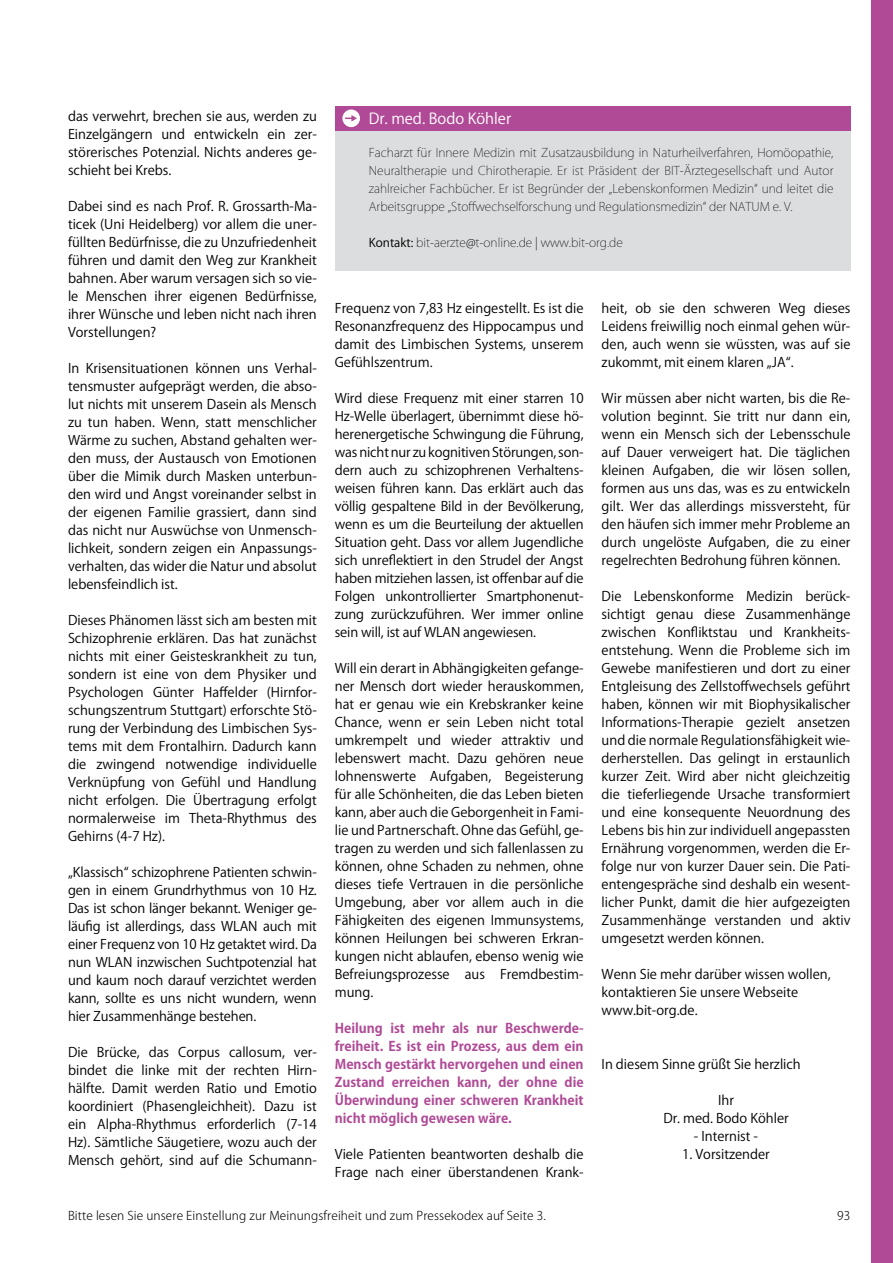
<style>
.page{position:relative;width:893px;height:1263px;background:#fff}
.page>*{position:absolute;margin:0;border:0;box-sizing:border-box;transform-origin:0 0}
.t1{font:15px "Koz Go Pro";color:#fff}
.t2{font:13.2px/18px "Koz Go Pr 6 N";color:#000;text-align:justify}
.t3{font:700 13.2px/18px "Koz Go Pr 6 N";color:#b04a96;text-align:justify}
.t4{font:200 12px/18px "Koz Go Pr 6 N";color:#000;text-align:justify}
.t5{font:300 12px "Koz Go Pr 6 N";letter-spacing:.01em;color:#000}
.s1{font-weight:400}
</style>
<div class="page">
<div style="left:872px;top:0;width:21px;height:1263px;background:#b04a96"></div>
<div style="left:335px;top:130px;width:515px;height:141px;background:#dcddde"></div>
<div style="left:335px;top:106px;width:515px;height:24px;background:#b04a96"></div>
<div style="left:342px;top:109px;width:18px;height:18px;background:#fff;border-radius:50%"></div>
<svg style="left:345px;top:115px;width:12px;height:7px"></svg>
<p class="t2" style="left:68px;top:107px;width:250px">das verwehrt, brechen sie aus, werden zu Einzelgängern und entwickeln ein zer&shy;störerisches Potenzial. Nichts anderes ge&shy;schieht bei Krebs.</p>
<p class="t2" style="left:68px;top:197px;width:250px">Dabei sind es nach Prof. R. Grossarth-Ma&shy;ticek (Uni Heidelberg) vor allem die uner&shy;füllten Bedürfnisse, die zu Unzufriedenheit führen und damit den Weg zur Krankheit bahnen. Aber warum versagen sich so vie&shy;le Menschen ihrer eigenen Bedürfnisse, ihrer Wünsche und leben nicht nach ihren Vorstellungen?</p>
<p class="t2" style="left:68px;top:359px;width:250px">In Krisensituationen können uns Verhal&shy;tensmuster aufgeprägt werden, die abso&shy;lut nichts mit unserem Dasein als Mensch zu tun haben. Wenn, statt menschlicher Wärme zu suchen, Abstand gehalten wer&shy;den muss, der Austausch von Emotionen über die Mimik durch Masken unterbun&shy;den wird und Angst voreinander selbst in der eigenen Familie grassiert, dann sind das nicht nur Auswüchse von Unmensch&shy;lichkeit, sondern zeigen ein Anpassungs&shy;verhalten, das wider die Natur und absolut lebensfeindlich ist.</p>
<p class="t2" style="left:68px;top:611px;width:250px">Dieses Phänomen lässt sich am besten mit Schizophrenie erklären. Das hat zunächst nichts mit einer Geisteskrankheit zu tun, sondern ist eine von dem Physiker und Psychologen Günter Haffelder (Hirnfor&shy;schungszentrum Stuttgart) erforschte Stö&shy;rung der Verbindung des Limbischen Sys&shy;tems mit dem Frontalhirn. Dadurch kann die zwingend notwendige individuelle Verknüpfung von Gefühl und Handlung nicht erfolgen. Die Übertragung erfolgt normalerweise im Theta-Rhythmus des Gehirns (4-7 Hz).</p>
<p class="t2" style="left:68px;top:863px;width:250px">„Klassisch“ schizophrene Patienten schwin&shy;gen in einem Grundrhythmus von 10 Hz.<br>Das ist schon länger bekannt. Weniger ge&shy;läufig ist allerdings, dass WLAN auch mit einer Frequenz von 10 Hz getaktet wird. Da nun WLAN inzwischen Suchtpotenzial hat und kaum noch darauf verzichtet werden kann, sollte es uns nicht wundern, wenn hier Zusammenhänge bestehen.</p>
<p class="t2" style="left:68px;top:1043px;width:250px">Die Brücke, das Corpus callosum, ver&shy;bindet die linke mit der rechten Hirn&shy;hälfte. Damit werden Ratio und Emotio koordiniert (Phasengleichheit). Dazu ist ein Alpha-Rhythmus erforderlich (7-14<br>Hz). Sämtliche Säugetiere, wozu auch der Mensch gehört, sind auf die Schumann-</p>
<p class="t1" style="left:369px;top:109px;width:144px">Dr. med. Bodo Köhler</p>
<p class="t4" style="left:369px;top:143px;width:466px">Facharzt für Innere Medizin mit Zusatzausbildung in Naturheilverfahren, Homöopathie, Neuraltherapie und Chirotherapie. Er ist Präsident der BIT-Ärztegesellschaft und Autor zahlreicher Fachbücher. Er ist Begründer der „Lebenskonformen Medizin“ und leitet die Arbeitsgruppe „Stoffwechselforschung und Regulationsmedizin“ der NATUM e. V.</p>
<p class="t4" style="left:369px;top:233px;width:255px"><span class="s1">Kontakt:</span> bit-aerzte@t-online.de | www.bit-org.de</p>
<p class="t2" style="left:335px;top:299px;width:250px">Frequenz von 7,83 Hz eingestellt. Es ist die Resonanzfrequenz des Hippocampus und damit des Limbischen Systems, unserem Gefühlszentrum.</p>
<p class="t2" style="left:335px;top:389px;width:250px">Wird diese Frequenz mit einer starren 10<br>Hz-Welle überlagert, übernimmt diese hö&shy;herenergetische Schwingung die Führung, was nicht nur zu kognitiven Störungen, son&shy;dern auch zu schizophrenen Verhaltens&shy;weisen führen kann. Das erklärt auch das völlig gespaltene Bild in der Bevölkerung, wenn es um die Beurteilung der aktuellen Situation geht. Dass vor allem Jugendliche sich unreflektiert in den Strudel der Angst haben mitziehen lassen, ist offenbar auf die Folgen unkontrollierter Smartphonenut&shy;zung zurückzuführen. Wer immer online sein will, ist auf WLAN angewiesen.</p>
<p class="t2" style="left:335px;top:659px;width:250px">Will ein derart in Abhängigkeiten gefange&shy;ner Mensch dort wieder herauskommen, hat er genau wie ein Krebskranker keine Chance, wenn er sein Leben nicht total umkrempelt und wieder attraktiv und lebenswert macht. Dazu gehören neue lohnenswerte Aufgaben, Begeisterung für alle Schönheiten, die das Leben bieten kann, aber auch die Geborgenheit in Fami&shy;lie und Partnerschaft. Ohne das Gefühl, ge&shy;tragen zu werden und sich fallenlassen zu können, ohne Schaden zu nehmen, ohne dieses tiefe Vertrauen in die persönliche Umgebung, aber vor allem auch in die Fähigkeiten des eigenen Immunsystems, können Heilungen bei schweren Erkran&shy;kungen nicht ablaufen, ebenso wenig wie Befreiungsprozesse aus Fremdbestim&shy;mung.</p>
<p class="t3" style="left:335px;top:1019px;width:250px">Heilung ist mehr als nur Beschwerde&shy;freiheit. Es ist ein Prozess, aus dem ein Mensch gestärkt hervorgehen und einen Zustand erreichen kann, der ohne die Überwindung einer schweren Krankheit nicht möglich gewesen wäre.</p>
<p class="t2" style="left:335px;top:1145px;width:250px">Viele Patienten beantworten deshalb die<br>Frage nach einer überstandenen Krank-</p>
<p class="t2" style="left:602px;top:299px;width:250px">heit, ob sie den schweren Weg dieses Leidens freiwillig noch einmal gehen wür&shy;den, auch wenn sie wüssten, was auf sie zukommt, mit einem klaren „JA“.</p>
<p class="t2" style="left:602px;top:389px;width:250px">Wir müssen aber nicht warten, bis die Re&shy;volution beginnt. Sie tritt nur dann ein, wenn ein Mensch sich der Lebensschule auf Dauer verweigert hat. Die täglichen kleinen Aufgaben, die wir lösen sollen, formen aus uns das, was es zu entwickeln gilt. Wer das allerdings missversteht, für den häufen sich immer mehr Probleme an durch ungelöste Aufgaben, die zu einer regelrechten Bedrohung führen können.</p>
<p class="t2" style="left:602px;top:587px;width:250px">Die Lebenskonforme Medizin berück&shy;sichtigt genau diese Zusammenhänge zwischen Konfliktstau und Krankheits&shy;entstehung. Wenn die Probleme sich im Gewebe manifestieren und dort zu einer Entgleisung des Zellstoffwechsels geführt haben, können wir mit Biophysikalischer Informations-Therapie gezielt ansetzen und die normale Regulationsfähigkeit wie&shy;derherstellen. Das gelingt in erstaunlich kurzer Zeit. Wird aber nicht gleichzeitig die tieferliegende Ursache transformiert und eine konsequente Neuordnung des Lebens bis hin zur individuell angepassten Ernährung vorgenommen, werden die Er&shy;folge nur von kurzer Dauer sein. Die Pati&shy;entengespräche sind deshalb ein wesent&shy;licher Punkt, damit die hier aufgezeigten Zusammenhänge verstanden und aktiv umgesetzt werden können.</p>
<p class="t2" style="left:602px;top:965px;width:230px;text-align:left">Wenn Sie mehr darüber wissen wollen, kontaktieren Sie unsere Webseite www.bit-org.de.</p>
<p class="t2" style="left:602px;top:1055px;width:201px">In diesem Sinne grüßt Sie herzlich</p>
<p class="t2" style="left:663px;top:1091px;width:127px;text-align:center">Ihr<br>Dr. med. Bodo Köhler</p>
<p class="t2" style="left:694px;top:1127px;width:66px">- Internist -</p>
<p class="t2" style="left:682px;top:1145px;width:89px">1. Vorsitzender</p>
<p class="t5" style="left:68px;top:1209px;width:479px">Bitte lesen Sie unsere Einstellung zur Meinungsfreiheit und zum Pressekodex auf Seite 3.</p>
<p class="t5" style="left:837px;top:1209px;width:15px">93</p>
</div>
